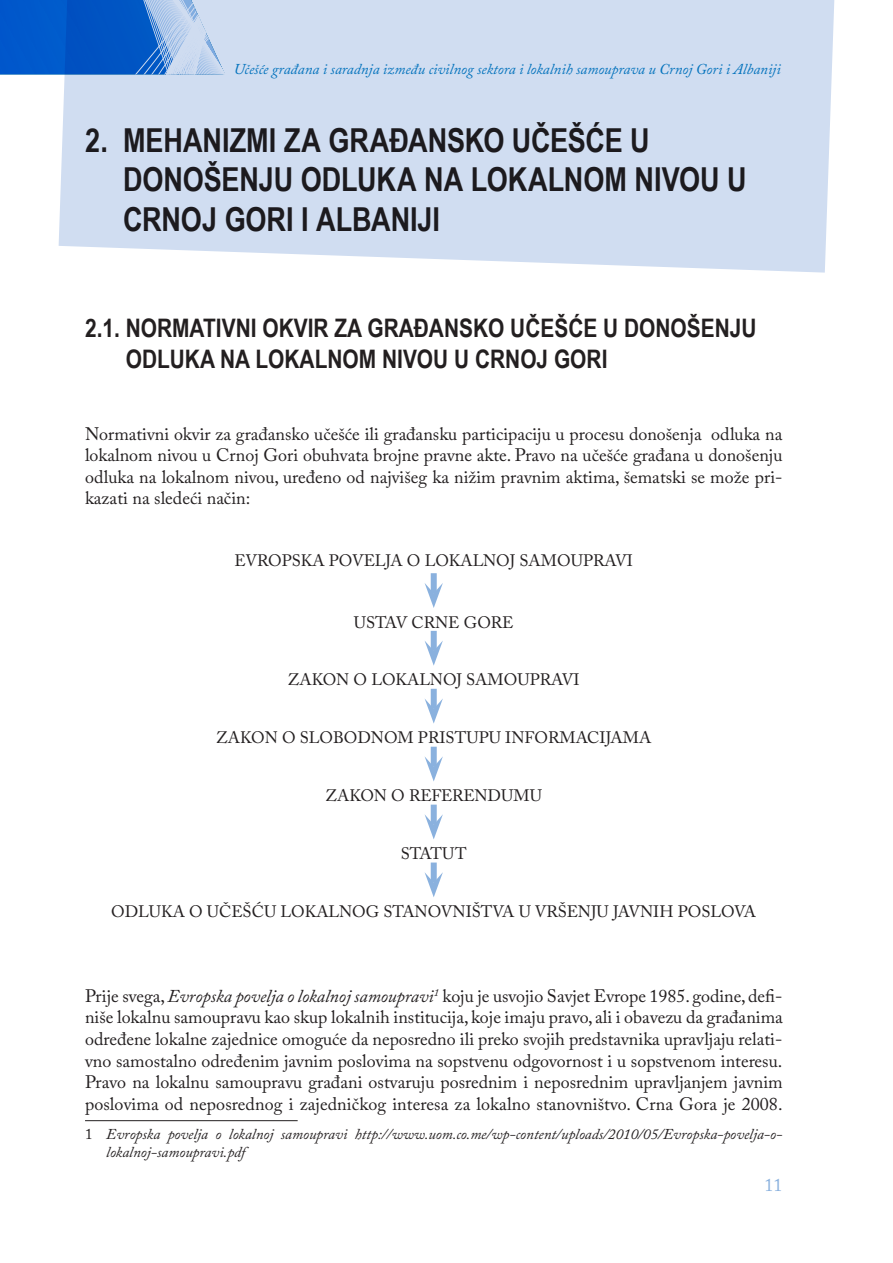
<style>
.page{position:relative;width:893px;height:1263px;background:#fff}
.page>*{position:absolute;margin:0;border:0;box-sizing:border-box;transform-origin:0 0}
.t1{font:700 33px/39.6px "Arial Narrow";color:#231f20}
.t2{font:700 25.5px/30.6px "Arial Narrow";color:#231f20}
.t3{font:18px/21.6px "Adobe Caslon Pro";letter-spacing:.005em;color:#231f20;text-align:justify}
.t4{font:18px "Adobe Caslon Pro";color:#8ab1de}
.t5{font:16.5px "Adobe Caslon Pro";color:#231f20}
.t6{font:italic 15px/18px "Adobe Caslon Pro";color:#231f20}
.t7{font:italic 15px "Adobe Caslon Pro";color:#0685c8}
.s1{font-style:italic}
.s2{font-style:normal}
</style>
<div class="page">
<div style="left:0;top:0;width:59px;height:74px;background:#0059cc"></div>
<div style="left:431px;top:573px;width:6px;height:20px;background:#8ab1de"></div>
<svg style="left:425px;top:583px;width:18px;height:25px"></svg>
<div style="left:431px;top:631px;width:6px;height:20px;background:#8ab1de"></div>
<svg style="left:425px;top:640px;width:18px;height:26px"></svg>
<div style="left:431px;top:689px;width:6px;height:20px;background:#8ab1de"></div>
<svg style="left:425px;top:698px;width:18px;height:26px"></svg>
<div style="left:431px;top:747px;width:6px;height:20px;background:#8ab1de"></div>
<svg style="left:425px;top:756px;width:18px;height:25px"></svg>
<div style="left:431px;top:805px;width:6px;height:20px;background:#8ab1de"></div>
<svg style="left:425px;top:814px;width:18px;height:25px"></svg>
<div style="left:431px;top:862px;width:6px;height:20px;background:#8ab1de"></div>
<svg style="left:425px;top:872px;width:18px;height:25px"></svg>
<hr style="left:85px;top:1120px;width:213px;height:1px;background:#231f20">
<svg style="left:59px;top:0;width:775px;height:273px;background:#cbd9f0"></svg>
<p class="t7" style="left:234px;top:60px;width:548px">Učešće građana i saradnja između civilnog sektora i lokalnih samouprava u Crnoj Gori i Albaniji</p>
<h1 class="t1" style="left:123px;top:119px;width:625px;text-indent:-38px">2. MEHANIZMI ZA GRAĐANSKO UČEŠĆE U<br>DONOŠENJU ODLUKA NA LOKALNOM NIVOU U<br>CRNOJ GORI I ALBANIJI</h1>
<h2 class="t2" style="left:126px;top:311px;width:632px;text-indent:-41px">2.1. NORMATIVNI OKVIR ZA GRAĐANSKO UČEŠĆE U DONOŠENJU<br>ODLUKA NA LOKALNOM NIVOU U CRNOJ GORI</h2>
<p class="t3" style="left:85px;top:423px;width:699px">Normativni okvir za građansko učešće ili građansku participaciju u procesu donošenja odluka na lokalnom nivou u Crnoj Gori obuhvata brojne pravne akte. Pravo na učešće građana u donošenju odluka na lokalnom nivou, uređeno od najvišeg ka nižim pravnim aktima, šematski se može pri&shy;kazati na sledeći način:</p>
<p class="t5" style="left:234px;top:550px;width:400px">EVROPSKA POVELJA O LOKALNOJ SAMOUPRAVI</p>
<p class="t5" style="left:354px;top:612px;width:161px">USTAV CRNE GORE</p>
<p class="t5" style="left:288px;top:670px;width:293px">ZAKON O LOKALNOJ SAMOUPRAVI</p>
<p class="t5" style="left:216px;top:728px;width:437px">ZAKON O SLOBODNOM PRISTUPU INFORMACIJAMA</p>
<p class="t5" style="left:325px;top:786px;width:218px">ZAKON O REFERENDUMU</p>
<p class="t5" style="left:401px;top:844px;width:67px">STATUT</p>
<p class="t5" style="left:111px;top:902px;width:646px">ODLUKA O UČEŠĆU LOKALNOG STANOVNIŠTVA U VRŠENJU JAVNIH POSLOVA</p>
<p class="t3" style="left:85px;top:985px;width:699px">Prije svega, <span class="s1">Evropska povelja o lokalnoj samoupravi</span><sup>1</sup> koju je usvojio Savjet Evrope 1985. godine, defi&shy;niše lokalnu samoupravu kao skup lokalnih institucija, koje imaju pravo, ali i obavezu da građanima određene lokalne zajednice omoguće da neposredno ili preko svojih predstavnika upravljaju relati&shy;vno samostalno određenim javnim poslovima na sopstvenu odgovornost i u sopstvenom interesu.<br>Pravo na lokalnu samoupravu građani ostvaruju posrednim i neposrednim upravljanjem javnim poslovima od neposrednog i zajedničkog interesa za lokalno stanovništvo. Crna Gora je 2008.</p>
<p class="t6" style="left:106px;top:1124px;width:678px;text-indent:-21px"><span class="s2">1</span> Evropska povelja o lokalnoj samoupravi http://www.uom.co.me/wp-content/uploads/2010/05/Evropska-povelja-o&shy;lokalnoj-samoupravi.pdf</p>
<p class="t4" style="left:764px;top:1174px;width:20px">11</p>
</div>
